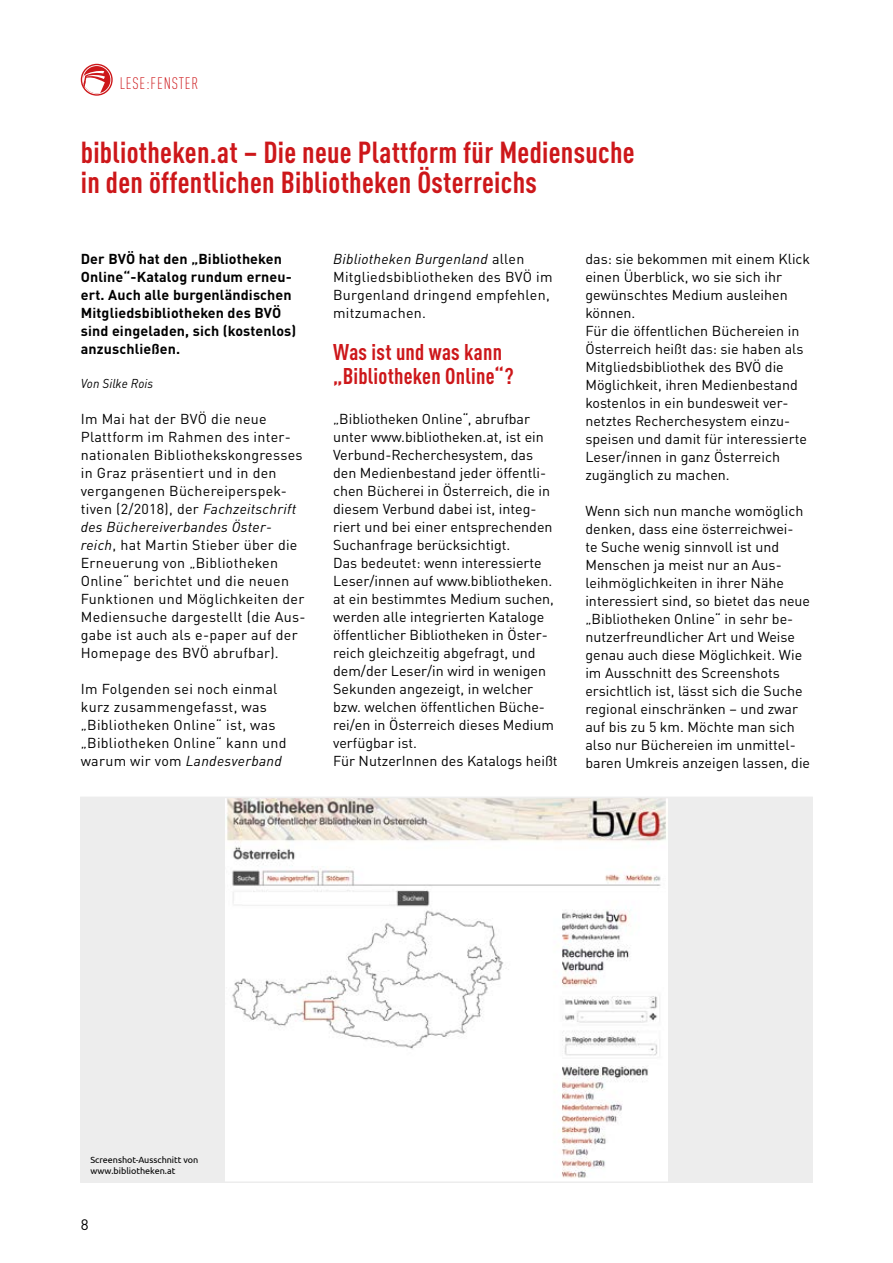
<style>
.page{position:relative;width:893px;height:1263px;background:#fff}
.page>*{position:absolute;margin:0;border:0;box-sizing:border-box;transform-origin:0 0}
.t1{font:700 condensed 30px/30px "DIN Pro";letter-spacing:.01em;color:#cd171a}
.t2{font:700 condensed 22.5px/24px "DIN Pro";letter-spacing:.01em;color:#cd171a}
.t3{font:300 condensed 16.5px "DIN Pro";letter-spacing:.05em;color:#cd171a}
.t4{font:15px "DIN Pro";color:#000}
.t5{font:14.25px/18px "DIN Pro";color:#000}
.t6{font:14.25px/18px "DIN Pro";letter-spacing:.02em;color:#000}
.t7{font:700 14.25px/18px "DIN Pro";letter-spacing:.01em;color:#000}
.t8{font:italic 12.75px "DIN Pro";letter-spacing:.01em;color:#000;scale:.95 1}
.t9{font:9px/10.8px "Ubuntu";color:#000}
.s1{font-style:italic}
</style>
<div class="page">
<svg style="left:81px;top:64px;width:32px;height:32px"></svg>
<div style="left:81px;top:797px;width:731px;height:385px;background:#ededed"></div>
<img style="left:226px;top:799px;width:441px;height:381px">
<div style="left:80px;top:796px;width:733px;height:387px;border:2px solid #ededed"></div>
<p class="t3" style="left:120px;top:72px;width:80px">LESE:FENSTER</p>
<h1 class="t1" style="left:81px;top:135px;width:555px">bibliotheken.at – Die neue Plattform für Mediensuche in den öffentlichen Bibliotheken Österreichs</h1>
<p class="t7" style="left:81px;top:248px;width:217px">Der BVÖ hat den „Bibliotheken<br>Online“-Katalog rundum erneu&shy;ert. Auch alle burgenländischen<br>Mitgliedsbibliotheken des BVÖ sind eingeladen, sich (kostenlos) anzuschließen.</p>
<p class="t8" style="left:81px;top:374px;width:78px">Von Silke Rois</p>
<p class="t6" style="left:81px;top:409px;width:226px">Im Mai hat der BVÖ die neue<br>Plattform im Rahmen des inter&shy;nationalen Bibliothekskongresses in Graz präsentiert und in den vergangenen Büchereiperspek&shy;tiven (2/2018), der <span class="s1">Fachzeitschrift des Büchereiverbandes Öster&shy;reich</span>, hat Martin Stieber über die<br>Erneuerung von „Bibliotheken<br>Online“ berichtet und die neuen<br>Funktionen und Möglichkeiten der<br>Mediensuche dargestellt (die Aus&shy;gabe ist auch als e-paper auf der<br>Homepage des BVÖ abrufbar).</p>
<p class="t6" style="left:81px;top:679px;width:207px">Im Folgenden sei noch einmal kurz zusammengefasst, was „Bibliotheken Online“ ist, was „Bibliotheken Online“ kann und warum wir vom <span class="s1">Landesverband</span></p>
<p class="t6" style="left:333px;top:248px;width:221px"><span class="s1">Bibliotheken Burgenland</span> allen<br>Mitgliedsbibliotheken des BVÖ im<br>Burgenland dringend empfehlen, mitzumachen.</p>
<h2 class="t2" style="left:333px;top:338px;width:182px">Was ist und was kann „Bibliotheken Online“?</h2>
<p class="t5" style="left:333px;top:409px;width:226px">„Bibliotheken Online“, abrufbar unter www.bibliotheken.at, ist ein Verbund-Recherchesystem, das den Medienbestand jeder öffentli&shy;chen Bücherei in Österreich, die in diesem Verbund dabei ist, integ&shy;riert und bei einer entsprechenden Suchanfrage berücksichtigt.<br>Das bedeutet: wenn interessierte Leser/innen auf www.bibliotheken. at ein bestimmtes Medium suchen, werden alle integrierten Kataloge öffentlicher Bibliotheken in Öster&shy;reich gleichzeitig abgefragt, und dem/der Leser/in wird in wenigen Sekunden angezeigt, in welcher bzw. welchen öffentlichen Büche&shy;rei/en in Österreich dieses Medium verfügbar ist.<br>Für NutzerInnen des Katalogs heißt</p>
<p class="t5" style="left:585px;top:248px;width:226px">das: sie bekommen mit einem Klick einen Überblick, wo sie sich ihr gewünschtes Medium ausleihen können.<br>Für die öffentlichen Büchereien in<br>Österreich heißt das: sie haben als<br>Mitgliedsbibliothek des BVÖ die<br>Möglichkeit, ihren Medienbestand kostenlos in ein bundesweit ver&shy;netztes Recherchesystem einzu&shy;speisen und damit für interessierte<br>Leser/innen in ganz Österreich zugänglich zu machen.</p>
<p class="t5" style="left:585px;top:500px;width:226px">Wenn sich nun manche womöglich denken, dass eine österreichwei-<br>te Suche wenig sinnvoll ist und Menschen ja meist nur an Aus&shy;leihmöglichkeiten in ihrer Nähe interessiert sind, so bietet das neue „Bibliotheken Online“ in sehr be&shy;nutzerfreundlicher Art und Weise genau auch diese Möglichkeit. Wie im Ausschnitt des Screenshots ersichtlich ist, lässt sich die Suche regional einschränken – und zwar auf bis zu 5 km. Möchte man sich also nur Büchereien im unmittel&shy;baren Umkreis anzeigen lassen, die</p>
<p class="t9" style="left:90px;top:1154px;width:110px">Screenshot-Ausschnitt von www.bibliotheken.at</p>
<p class="t4" style="left:81px;top:1213px;width:9px">8</p>
</div>
